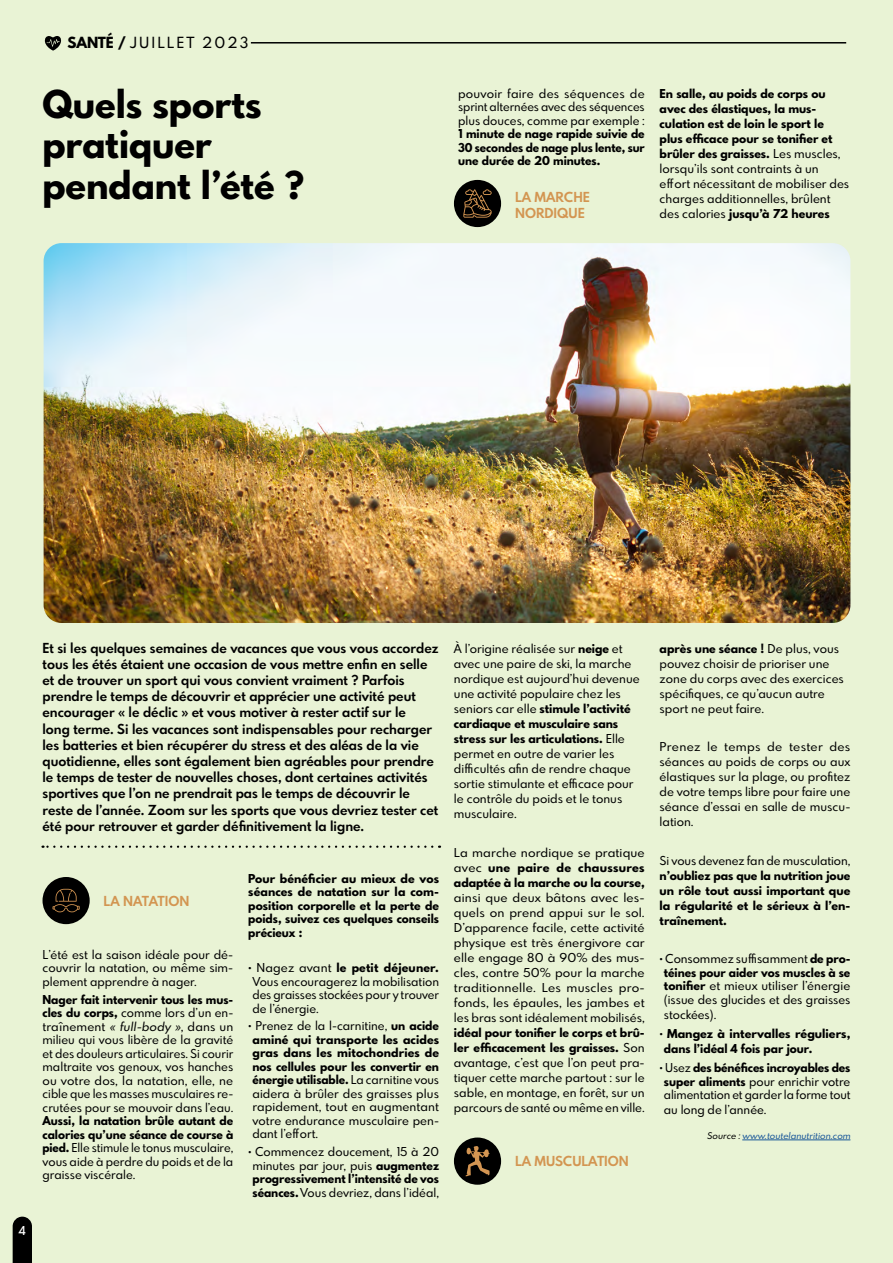
<style>
.page{position:relative;width:893px;height:1263px;background:#e9f3d5}
.page>*{position:absolute;margin:0;border:0;box-sizing:border-box;transform-origin:0 0}
.t1{font:800 37.5px/40.5px "Spartan MB";color:#000}
.t2{font:500 15px "Spartan MB";letter-spacing:.14em;color:#000}
.t3{font:700 13.5px/16.2px "Spartan MB";color:#000}
.t4{font:700 13.5px/16.2px "Spartan MB";color:#d39551}
.t5{font:500 12px/15px "Spartan MB";color:#000;text-align:justify}
.t6{font:800 12px/15px "Spartan MB";color:#000;text-align:justify}
.t7{font:500 12px/13.5px "Spartan MB";color:#000;text-align:justify;scale:.96 1}
.t8{font:600 12px "Spartan MB";color:#fff}
.t9{font:500 9px "Spartan MB";color:#1b5899}
.s1{font-weight:800}
.s2{font-weight:500}
.s3{color:#d29551}
.s4{color:#000}
</style>
<div class="page">
<svg style="left:13px;top:1216px;width:19px;height:47px"></svg>
<svg style="left:43px;top:845px;width:389px;height:3px"></svg>
<img style="left:44px;top:243px;width:806px;height:380px">
<hr style="left:742px;top:1139px;width:108px;height:1px;background:#1b5899">
<hr style="left:251px;top:42px;width:595px;height:2px;background:#000">
<svg style="left:45px;top:36px;width:16px;height:15px"></svg>
<div style="left:454px;top:180px;width:47px;height:47px;background:#000;border-radius:50%"></div>
<svg style="left:463px;top:189px;width:29px;height:29px"></svg>
<div style="left:454px;top:1137px;width:47px;height:48px;background:#000;border-radius:50%"></div>
<svg style="left:465px;top:1146px;width:25px;height:30px"></svg>
<div style="left:43px;top:877px;width:47px;height:47px;background:#000;border-radius:50%"></div>
<svg style="left:53px;top:889px;width:27px;height:23px"></svg>
<p class="t2" style="left:67px;top:32px;width:183px"><span class="s1">SANTÉ /</span> JUILLET 2023</p>
<h1 class="t1" style="left:43px;top:82px;width:263px">Quels sports pratiquer pendant l’été ?</h1>
<p class="t5" style="left:458px;top:86px;width:188px;line-height:13.5px">pouvoir faire des séquences de sprint alternées avec des séquences plus douces, comme par exemple :</p>
<p class="t6" style="left:458px;top:126px;width:188px;line-height:13.5px">1 minute de nage rapide suivie de 30 secondes de nage plus lente, sur une durée de 20 minutes.</p>
<p class="t4" style="left:515px;top:188px;width:76px">LA MARCHE<br>NORDIQUE</p>
<p class="t6" style="left:660px;top:85px;width:191px;text-align:left">En salle, au poids de corps ou avec des élastiques, la mus&shy;culation est de loin le sport le plus efficace pour se tonifier et brûler des graisses. <span class="s2">Les muscles, lorsqu’ils sont contraints à un effort nécessitant de mobiliser des charges additionnelles, brûlent des calories</span> jusqu’à 72 heures</p>
<p class="t8" style="left:19px;top:1222px;width:8px">4</p>
<p class="t3" style="left:43px;top:639px;width:398px">Et si les quelques semaines de vacances que vous vous accordez tous les étés étaient une occasion de vous mettre enfin en selle et de trouver un sport qui vous convient vraiment ? Parfois prendre le temps de découvrir et apprécier une activité peut encourager « le déclic » et vous motiver à rester actif sur le<br>long terme. Si les vacances sont indispensables pour recharger les batteries et bien récupérer du stress et des aléas de la vie quotidienne, elles sont également bien agréables pour prendre le temps de tester de nouvelles choses, dont certaines activités sportives que l’on ne prendrait pas le temps de découvrir le reste de l’année. Zoom sur les sports que vous devriez tester cet été pour retrouver et garder définitivement la ligne.</p>
<p class="t4" style="left:104px;top:892px;width:87px"><span class="s3">LA N</span>ATATION</p>
<p class="t5" style="left:43px;top:947px;width:192px;line-height:13.5px">L’été est la saison idéale pour dé&shy;couvrir la natation, ou même sim&shy;plement apprendre à nager.</p>
<p class="t5" style="left:43px;top:992px;width:192px;line-height:13.5px"><span class="s1">Nager fait intervenir tous les mus&shy;cles du corps,</span> comme lors d’un en&shy;traînement « full-body », dans un milieu qui vous libère de la gravité et des douleurs articulaires. Si courir maltraite vos genoux, vos hanches ou votre dos, la natation, elle, ne cible que les masses musculaires re&shy;crutées pour se mouvoir dans l’eau.</p>
<p class="t7" style="left:43px;top:1114px;width:200px"><span class="s1">Aussi, la natation brûle autant de calories qu’une séance de course à pied.</span> Elle stimule le tonus musculaire, vous aide à perdre du poids et de la graisse viscérale.</p>
<p class="t6" style="left:248px;top:871px;width:192px;line-height:13.5px">Pour bénéficier au mieux de vos séances de natation sur la com&shy;position corporelle et la perte de poids, suivez ces quelques conseils précieux :</p>
<p class="t5" style="left:252px;top:960px;width:188px;line-height:13.5px;text-indent:-4px">• Nagez avant <span class="s1">le petit déjeuner.<br></span>Vous encouragerez la mobilisation des graisses stockées pour y trouver de l’énergie.</p>
<p class="t5" style="left:252px;top:1019px;width:188px;line-height:13.5px;text-indent:-4px">• Prenez de la l-carnitine, <span class="s1">un acide aminé qui transporte les acides gras dans les mitochondries de nos cellules pour les convertir en énergie utilisable.</span> La carnitine vous aidera à brûler des graisses plus rapidement, tout en augmentant votre endurance musculaire pen&shy;dant l’effort.</p>
<p class="t5" style="left:248px;top:1144px;width:192px;line-height:13.5px;text-align:center">• Commencez doucement, 15 à 20 minutes par jour, puis <span class="s1">augmentez progressivement l’intensité de vos séances.</span> Vous devriez, dans l’idéal,</p>
<p class="t5" style="left:454px;top:641px;width:187px;text-align:left">À l’origine réalisée sur <span class="s1">neige</span> et avec une paire de ski, la marche nordique est aujourd’hui devenue une activité populaire chez les seniors car elle <span class="s1">stimule l’activité cardiaque et musculaire sans stress sur les articulations.</span> Elle permet en outre de varier les difficultés afin de rendre chaque sortie stimulante et efficace pour le contrôle du poids et le tonus musculaire.</p>
<p class="t6" style="left:454px;top:844px;width:192px"><span class="s2">La marche nordique se pratique avec</span> une paire de chaussures adaptée à la marche ou la course,</p>
<p class="t5" style="left:454px;top:889px;width:192px">ainsi que deux bâtons avec les&shy;quels on prend appui sur le sol.<br>D’apparence facile, cette activité physique est très énergivore car elle engage 80 à 90% des mus&shy;cles, contre 50% pour la marche traditionnelle. Les muscles pro&shy;fonds, les épaules, les jambes et les bras sont idéalement mobilisés,</p>
<p class="t5" style="left:454px;top:1024px;width:192px"><span class="s1">idéal pour tonifier le corps et brû&shy;ler efficacement les graisses.</span> Son avantage, c’est que l’on peut pra&shy;tiquer cette marche partout : sur le sable, en montage, en forêt, sur un parcours de santé ou même en ville.</p>
<p class="t4" style="left:515px;top:1153px;width:115px">LA MUSCULATION</p>
<p class="t5" style="left:660px;top:640px;width:186px;text-align:left"><span class="s1">après une séance !</span> De plus, vous pouvez choisir de prioriser une zone du corps avec des exercices spécifiques, ce qu’aucun autre sport ne peut faire.</p>
<p class="t5" style="left:660px;top:739px;width:192px">Prenez le temps de tester des séances au poids de corps ou aux élastiques sur la plage, ou profitez de votre temps libre pour faire une séance d’essai en salle de muscu&shy;lation.</p>
<p class="t5" style="left:660px;top:852px;width:192px">Si vous devenez fan de musculation,</p>
<p class="t6" style="left:660px;top:867px;width:192px">n’oubliez pas que la nutrition joue un rôle tout aussi important que la régularité et le sérieux à l’en&shy;traînement.</p>
<p class="t5" style="left:660px;top:952px;width:192px;line-height:13.5px;text-align:center">• Consommez suffisamment <span class="s1">de pro&shy;téines pour aider vos muscles à se tonifier</span> et mieux utiliser l’énergie (issue des glucides et des graisses</p>
<p class="t5" style="left:664px;top:1006px;width:54px">stockées).</p>
<p class="t6" style="left:664px;top:1025px;width:188px;text-indent:-4px"><span class="s2">•</span> Mangez à intervalles réguliers, dans l’idéal 4 fois par jour.</p>
<p class="t7" style="left:660px;top:1061px;width:200px;text-align:center">• Usez <span class="s1">des bénéfices incroyables des super aliments</span> pour enrichir votre alimentation et garder la forme tout</p>
<p class="t5" style="left:664px;top:1102px;width:104px">au long de l’année.</p>
<p class="t9" style="left:707px;top:1129px;width:147px"><span class="s4">Source :</span>www.toutelanutrition.com</p>
</div>
